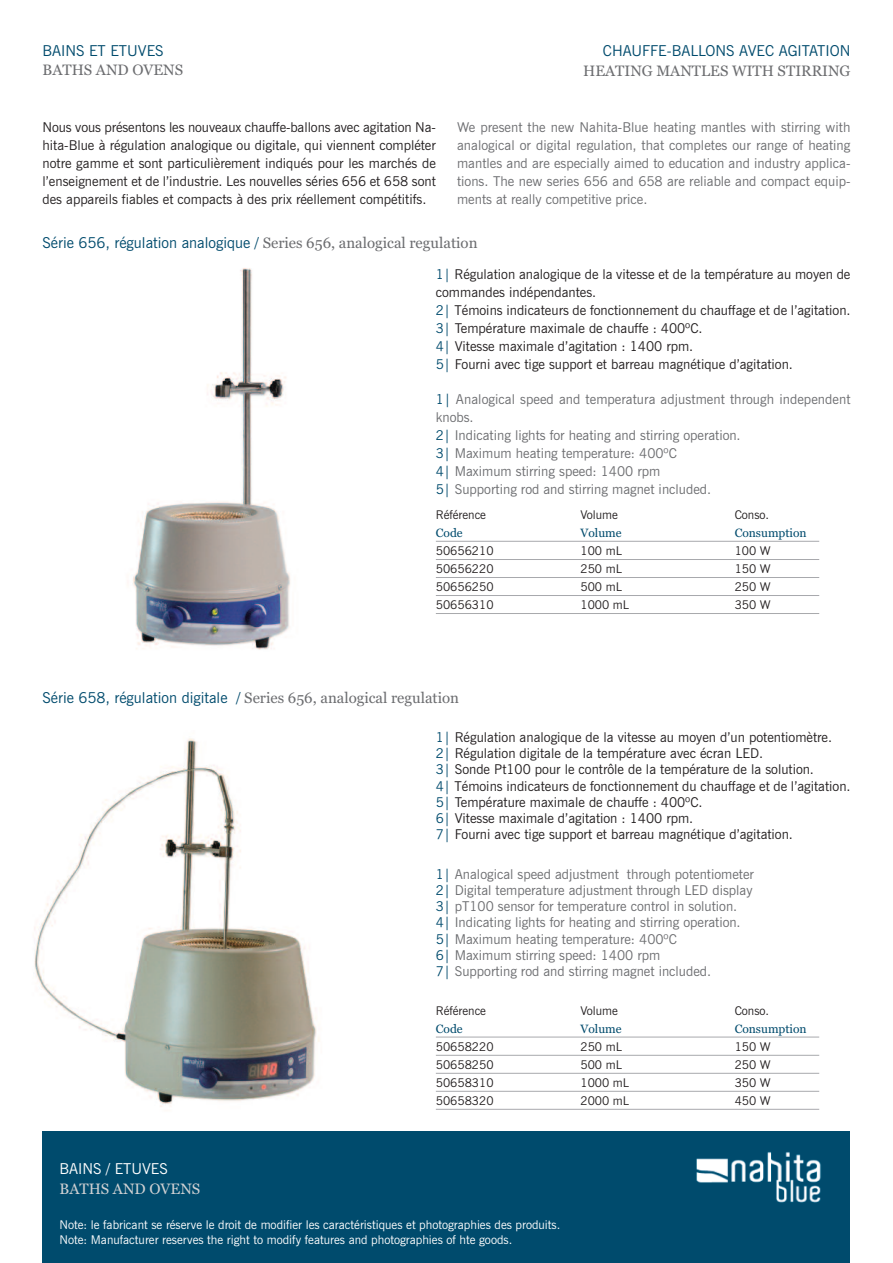
<style>
.page{position:relative;width:893px;height:1263px;background:#fff}
.page>*{position:absolute;margin:0;border:0;box-sizing:border-box;transform-origin:0 0}
.t1{font:15px "News Gothic";color:#004b6d}
.t2{font:15px "Georgia";color:#6c6d70}
.t3{font:15px "Georgia";color:#cfd0d2}
.t4{font:15px "News Gothic";color:#fff}
.t5{font:13.5px/18px "News Gothic";color:#231f20}
.t6{font:13.5px/18px "News Gothic";color:#6c6d70}
.t7{font:12px "News Gothic";color:#231f20}
.t8{font:12px/14.4px "News Gothic";color:#fff}
.t9{font:12px "Georgia";color:#004b6d}
.s1{font-family:"Georgia";color:#6c6d70}
.s2{color:#004b6d}
.s3{font-family:"News Gothic";color:#004b6d}
</style>
<div class="page">
<div style="left:43px;top:1131px;width:807px;height:132px;background:#004b6d"></div>
<img style="left:697px;top:1152px;width:124px;height:51px">
<hr style="left:436px;top:541px;width:383px;height:1px;background:#a8a9ad">
<hr style="left:436px;top:559px;width:383px;height:1px;background:#a8a9ad">
<hr style="left:436px;top:577px;width:383px;height:1px;background:#a8a9ad">
<hr style="left:436px;top:595px;width:383px;height:1px;background:#a8a9ad">
<hr style="left:436px;top:613px;width:383px;height:1px;background:#a8a9ad">
<hr style="left:436px;top:1037px;width:383px;height:1px;background:#a8a9ad">
<hr style="left:436px;top:1055px;width:383px;height:1px;background:#a8a9ad">
<hr style="left:436px;top:1073px;width:383px;height:1px;background:#a8a9ad">
<hr style="left:436px;top:1091px;width:383px;height:1px;background:#a8a9ad">
<hr style="left:436px;top:1109px;width:383px;height:1px;background:#a8a9ad">
<img style="left:34px;top:738px;width:286px;height:369px">
<img style="left:133px;top:268px;width:157px;height:382px">
<p class="t1" style="left:43px;top:42px;width:123px">BAINS ET ETUVES</p>
<p class="t2" style="left:43px;top:62px;width:142px">BATHS AND OVENS</p>
<p class="t1" style="left:603px;top:42px;width:249px">CHAUFFE-BALLONS AVEC AGITATION</p>
<p class="t2" style="left:583px;top:62px;width:269px">HEATING MANTLES WITH STIRRING</p>
<p class="t5" style="left:43px;top:118px;width:395px;text-align:justify">Nous vous présentons les nouveaux chauffe-ballons avec agitation Na&shy;hita-Blue à régulation analogique ou digitale, qui viennent compléter notre gamme et sont particulièrement indiqués pour les marchés de l’enseignement et de l’industrie. Les nouvelles séries 656 et 658 sont des appareils fiables et compacts à des prix réellement compétitifs.</p>
<p class="t6" style="left:457px;top:118px;width:395px;text-align:justify">We present the new Nahita-Blue heating mantles with stirring with analogical or digital regulation, that completes our range of heating mantles and are especially aimed to education and industry applica&shy;tions. The new series 656 and 658 are reliable and compact equip&shy;ments at really competitive price.</p>
<p class="t1" style="left:43px;top:234px;width:436px">Série 656, régulation analogique / <span class="s1">Series 656, analogical regulation</span></p>
<p class="t5" style="left:436px;top:265px;width:416px"><span class="s2">1|</span> Régulation analogique de la vitesse et de la température au moyen de commandes indépendantes.<br><span class="s2">2|</span> Témoins indicateurs de fonctionnement du chauffage et de l’agitation.<br><span class="s2">3|</span> Température maximale de chauffe : 400ºC.<br><span class="s2">4|</span> Vitesse maximale d’agitation : 1400 rpm.<br><span class="s2">5|</span> Fourni avec tige support et barreau magnétique d’agitation.</p>
<p class="t6" style="left:436px;top:390px;width:416px"><span class="s2">1|</span> Analogical speed and temperatura adjustment through independent knobs.<br><span class="s2">2|</span> Indicating lights for heating and stirring operation.<br><span class="s2">3|</span> Maximum heating temperature: 400ºC<br><span class="s2">4|</span> Maximum stirring speed: 1400 rpm<br><span class="s2">5|</span> Supporting rod and stirring magnet included.</p>
<p class="t7" style="left:436px;top:508px;width:52px">Référence</p>
<p class="t7" style="left:580px;top:508px;width:39px">Volume</p>
<p class="t7" style="left:735px;top:508px;width:36px">Conso.</p>
<p class="t9" style="left:436px;top:526px;width:28px">Code</p>
<p class="t9" style="left:580px;top:526px;width:43px">Volume</p>
<p class="t9" style="left:735px;top:526px;width:73px">Consumption</p>
<p class="t7" style="left:436px;top:544px;width:59px">50656210</p>
<p class="t7" style="left:580px;top:544px;width:43px">100 mL</p>
<p class="t7" style="left:735px;top:544px;width:38px">100 W</p>
<p class="t7" style="left:436px;top:562px;width:59px">50656220</p>
<p class="t7" style="left:580px;top:562px;width:43px">250 mL</p>
<p class="t7" style="left:735px;top:562px;width:38px">150 W</p>
<p class="t7" style="left:436px;top:580px;width:59px">50656250</p>
<p class="t7" style="left:580px;top:580px;width:43px">500 mL</p>
<p class="t7" style="left:735px;top:580px;width:38px">250 W</p>
<p class="t7" style="left:436px;top:598px;width:59px">50656310</p>
<p class="t7" style="left:580px;top:598px;width:50px">1000 mL</p>
<p class="t7" style="left:735px;top:598px;width:38px">350 W</p>
<p class="t2" style="left:43px;top:689px;width:418px"><span class="s3">Série 658, régulation digitale /</span> Series 656, analogical regulation</p>
<p class="t5" style="left:436px;top:729px;width:416px;line-height:16.2px"><span class="s2">1|</span> Régulation analogique de la vitesse au moyen d’un potentiomètre.<br><span class="s2">2|</span> Régulation digitale de la température avec écran LED.<br><span class="s2">3|</span> Sonde Pt100 pour le contrôle de la température de la solution.<br><span class="s2">4|</span> Témoins indicateurs de fonctionnement du chauffage et de l’agitation.<br><span class="s2">5|</span> Température maximale de chauffe : 400ºC.<br><span class="s2">6|</span> Vitesse maximale d’agitation : 1400 rpm.<br><span class="s2">7|</span> Fourni avec tige support et barreau magnétique d’agitation.</p>
<p class="t6" style="left:436px;top:866px;width:320px;line-height:16.2px"><span class="s2">1|</span> Analogical speed adjustment through potentiometer <span class="s2">2|</span> Digital temperature adjustment through LED display <span class="s2">3|</span> pT100 sensor for temperature control in solution.<br><span class="s2">4|</span> Indicating lights for heating and stirring operation.<br><span class="s2">5|</span> Maximum heating temperature: 400ºC<br><span class="s2">6|</span> Maximum stirring speed: 1400 rpm<br><span class="s2">7|</span> Supporting rod and stirring magnet included.</p>
<p class="t4" style="left:60px;top:1160px;width:110px">BAINS / ETUVES</p>
<p class="t3" style="left:60px;top:1180px;width:142px">BATHS AND OVENS</p>
<p class="t7" style="left:436px;top:1004px;width:52px">Référence</p>
<p class="t7" style="left:580px;top:1004px;width:39px">Volume</p>
<p class="t7" style="left:735px;top:1004px;width:36px">Conso.</p>
<p class="t9" style="left:436px;top:1022px;width:28px">Code</p>
<p class="t9" style="left:580px;top:1022px;width:43px">Volume</p>
<p class="t9" style="left:735px;top:1022px;width:73px">Consumption</p>
<p class="t7" style="left:436px;top:1040px;width:59px">50658220</p>
<p class="t7" style="left:580px;top:1040px;width:43px">250 mL</p>
<p class="t7" style="left:735px;top:1040px;width:38px">150 W</p>
<p class="t7" style="left:436px;top:1058px;width:59px">50658250</p>
<p class="t7" style="left:580px;top:1058px;width:43px">500 mL</p>
<p class="t7" style="left:735px;top:1058px;width:38px">250 W</p>
<p class="t7" style="left:436px;top:1076px;width:59px">50658310</p>
<p class="t7" style="left:580px;top:1076px;width:50px">1000 mL</p>
<p class="t7" style="left:735px;top:1076px;width:38px">350 W</p>
<p class="t7" style="left:436px;top:1094px;width:59px">50658320</p>
<p class="t7" style="left:580px;top:1094px;width:50px">2000 mL</p>
<p class="t7" style="left:735px;top:1094px;width:38px">450 W</p>
<p class="t8" style="left:60px;top:1218px;width:502px">Note: le fabricant se réserve le droit de modifier les caractéristiques et photographies des produits.<br>Note: Manufacturer reserves the right to modify features and photographies of hte goods.</p>
</div>
